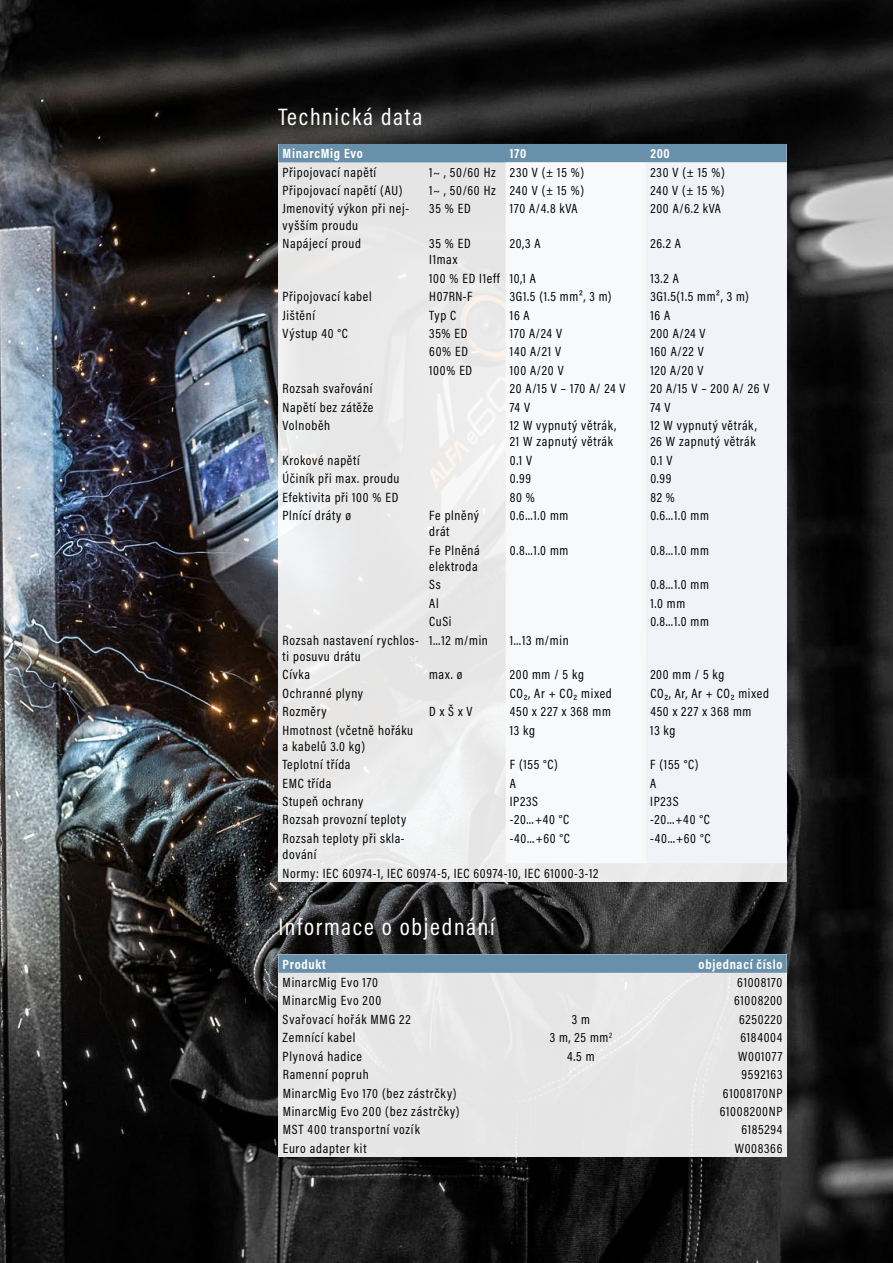
<style>
.page{position:relative;width:893px;height:1263px;background:#fff}
.page>*{position:absolute;margin:0;border:0;box-sizing:border-box;transform-origin:0 0}
.t1{font:24px "Acumin Pro Cond";letter-spacing:.07em;color:#fff}
.t2{font:13.5px/16.2px "Acumin Pro Cond";letter-spacing:.05em;color:#000}
.t3{font:700 13.5px "Acumin Pro Cond";letter-spacing:.05em;color:#fff}
</style>
<div class="page">
<img style="left:0;top:0;width:893px;height:1263px">
<div style="left:278px;top:144px;width:509px;height:738px;background:#e9e9e9"></div>
<div style="left:278px;top:144px;width:509px;height:18px;background:#6890aa"></div>
<div style="left:506px;top:162px;width:140px;height:701px;background:#f8f9fb"></div>
<div style="left:646px;top:162px;width:141px;height:701px;background:#f0f3f7"></div>
<div style="left:278px;top:954px;width:509px;height:203px;background:#e6e6e6"></div>
<svg style="left:278px;top:954px;width:509px;height:19px;background:#6b92ab"></svg>
<h1 class="t1" style="left:278px;top:101px;width:145px">Technická data</h1>
<p class="t3" style="left:283px;top:145px;width:82px">MinarcMig Evo</p>
<p class="t3" style="left:510px;top:145px;width:18px">170</p>
<p class="t3" style="left:650px;top:145px;width:21px">200</p>
<p class="t2" style="left:283px;top:164px;width:95px">Připojovací napětí</p>
<p class="t2" style="left:429px;top:164px;width:156px">1~ , 50/60 Hz 230 V (± 15 %)</p>
<p class="t2" style="left:650px;top:164px;width:76px">230 V (± 15 %)</p>
<p class="t2" style="left:283px;top:182px;width:121px">Připojovací napětí (AU)</p>
<p class="t2" style="left:429px;top:182px;width:156px">1~ , 50/60 Hz 240 V (± 15 %)</p>
<p class="t2" style="left:650px;top:182px;width:76px">240 V (± 15 %)</p>
<p class="t2" style="left:283px;top:200px;width:128px">Jmenovitý výkon při nej&shy;vyšším proudu</p>
<p class="t2" style="left:429px;top:200px;width:43px">35 % ED</p>
<p class="t2" style="left:510px;top:200px;width:69px">170 A/4.8 kVA</p>
<p class="t2" style="left:650px;top:200px;width:72px">200 A/6.2 kVA</p>
<p class="t2" style="left:283px;top:235px;width:80px">Napájecí proud</p>
<p class="t2" style="left:429px;top:235px;width:43px">35 % ED<br>I1max</p>
<p class="t2" style="left:510px;top:235px;width:32px">20,3 A</p>
<p class="t2" style="left:650px;top:235px;width:32px">26.2 A</p>
<p class="t2" style="left:429px;top:270px;width:108px">100 % ED I1eff 10,1 A</p>
<p class="t2" style="left:650px;top:270px;width:30px">13.2 A</p>
<p class="t2" style="left:283px;top:288px;width:91px">Připojovací kabel</p>
<p class="t2" style="left:429px;top:288px;width:45px">H07RN-F</p>
<p class="t2" style="left:510px;top:288px;width:103px">3G1.5 (1.5 mm², 3 m)</p>
<p class="t2" style="left:650px;top:288px;width:100px">3G1.5(1.5 mm², 3 m)</p>
<p class="t2" style="left:283px;top:306px;width:34px">Jištění</p>
<p class="t2" style="left:429px;top:306px;width:28px">Typ C</p>
<p class="t2" style="left:510px;top:306px;width:21px">16 A</p>
<p class="t2" style="left:650px;top:306px;width:21px">16 A</p>
<p class="t2" style="left:283px;top:325px;width:67px">Výstup 40 °C</p>
<p class="t2" style="left:429px;top:325px;width:39px">35% ED</p>
<p class="t2" style="left:510px;top:325px;width:54px">170 A/24 V</p>
<p class="t2" style="left:650px;top:325px;width:57px">200 A/24 V</p>
<p class="t2" style="left:429px;top:343px;width:40px">60% ED</p>
<p class="t2" style="left:510px;top:343px;width:53px">140 A/21 V</p>
<p class="t2" style="left:650px;top:343px;width:55px">160 A/22 V</p>
<p class="t2" style="left:429px;top:362px;width:44px">100% ED</p>
<p class="t2" style="left:510px;top:362px;width:55px">100 A/20 V</p>
<p class="t2" style="left:650px;top:362px;width:55px">120 A/20 V</p>
<p class="t2" style="left:283px;top:380px;width:91px">Rozsah svařování</p>
<p class="t2" style="left:510px;top:380px;width:117px">20 A/15 V – 170 A/ 24 V</p>
<p class="t2" style="left:650px;top:380px;width:121px">20 A/15 V – 200 A/ 26 V</p>
<p class="t2" style="left:283px;top:399px;width:92px">Napětí bez zátěže</p>
<p class="t2" style="left:510px;top:399px;width:22px">74 V</p>
<p class="t2" style="left:650px;top:399px;width:22px">74 V</p>
<p class="t2" style="left:283px;top:417px;width:49px">Volnoběh</p>
<p class="t2" style="left:510px;top:417px;width:108px">12 W vypnutý větrák,<br>21 W zapnutý větrák</p>
<p class="t2" style="left:650px;top:417px;width:108px">12 W vypnutý větrák,<br>26 W zapnutý větrák</p>
<p class="t2" style="left:283px;top:452px;width:79px">Krokové napětí</p>
<p class="t2" style="left:510px;top:452px;width:24px">0.1 V</p>
<p class="t2" style="left:650px;top:452px;width:24px">0.1 V</p>
<p class="t2" style="left:283px;top:470px;width:118px">Účiník při max. proudu</p>
<p class="t2" style="left:510px;top:470px;width:23px">0.99</p>
<p class="t2" style="left:650px;top:470px;width:23px">0.99</p>
<p class="t2" style="left:283px;top:489px;width:117px">Efektivita při 100 % ED</p>
<p class="t2" style="left:510px;top:489px;width:27px">80 %</p>
<p class="t2" style="left:650px;top:489px;width:26px">82 %</p>
<p class="t2" style="left:283px;top:507px;width:70px">Plnící dráty ø</p>
<p class="t2" style="left:429px;top:507px;width:51px">Fe plněný drát</p>
<p class="t2" style="left:510px;top:507px;width:60px">0.6…1.0 mm</p>
<p class="t2" style="left:650px;top:507px;width:60px">0.6…1.0 mm</p>
<p class="t2" style="left:429px;top:542px;width:52px">Fe Plněná elektroda</p>
<p class="t2" style="left:510px;top:542px;width:60px">0.8…1.0 mm</p>
<p class="t2" style="left:650px;top:542px;width:60px">0.8…1.0 mm</p>
<p class="t2" style="left:429px;top:576px;width:13px">Ss</p>
<p class="t2" style="left:650px;top:576px;width:60px">0.8…1.0 mm</p>
<p class="t2" style="left:429px;top:595px;width:11px">Al</p>
<p class="t2" style="left:650px;top:595px;width:36px">1.0 mm</p>
<p class="t2" style="left:429px;top:613px;width:24px">CuSi</p>
<p class="t2" style="left:650px;top:613px;width:60px">0.8…1.0 mm</p>
<p class="t2" style="left:283px;top:632px;width:138px">Rozsah nastavení rychlos&shy;ti posuvu drátu</p>
<p class="t2" style="left:429px;top:632px;width:60px">1…12 m/min</p>
<p class="t2" style="left:510px;top:632px;width:60px">1…13 m/min</p>
<p class="t2" style="left:283px;top:666px;width:29px">Cívka</p>
<p class="t2" style="left:429px;top:666px;width:35px">max. ø</p>
<p class="t2" style="left:510px;top:666px;width:76px">200 mm / 5 kg</p>
<p class="t2" style="left:650px;top:666px;width:76px">200 mm / 5 kg</p>
<p class="t2" style="left:283px;top:685px;width:82px">Ochranné plyny</p>
<p class="t2" style="left:510px;top:685px;width:104px">CO₂, Ar + CO₂ mixed</p>
<p class="t2" style="left:650px;top:685px;width:120px">CO₂, Ar, Ar + CO₂ mixed</p>
<p class="t2" style="left:283px;top:703px;width:46px">Rozměry</p>
<p class="t2" style="left:429px;top:703px;width:45px">D x Š x V</p>
<p class="t2" style="left:510px;top:703px;width:103px">450 x 227 x 368 mm</p>
<p class="t2" style="left:650px;top:703px;width:103px">450 x 227 x 368 mm</p>
<p class="t2" style="left:283px;top:721px;width:132px">Hmotnost (včetně hořáku a kabelů 3.0 kg)</p>
<p class="t2" style="left:510px;top:721px;width:27px">13 kg</p>
<p class="t2" style="left:650px;top:721px;width:27px">13 kg</p>
<p class="t2" style="left:283px;top:756px;width:69px">Teplotní třída</p>
<p class="t2" style="left:510px;top:756px;width:50px">F (155 °C)</p>
<p class="t2" style="left:650px;top:756px;width:50px">F (155 °C)</p>
<p class="t2" style="left:283px;top:774px;width:50px">EMC třída</p>
<p class="t2" style="left:510px;top:774px;width:8px">A</p>
<p class="t2" style="left:650px;top:774px;width:8px">A</p>
<p class="t2" style="left:282px;top:793px;width:82px">Stupeň ochrany</p>
<p class="t2" style="left:510px;top:793px;width:30px">IP23S</p>
<p class="t2" style="left:650px;top:793px;width:30px">IP23S</p>
<p class="t2" style="left:282px;top:811px;width:125px">Rozsah provozní teploty</p>
<p class="t2" style="left:510px;top:811px;width:61px">-20…+40 °C</p>
<p class="t2" style="left:650px;top:811px;width:61px">-20…+40 °C</p>
<p class="t2" style="left:282px;top:830px;width:124px">Rozsah teploty při skla&shy;dování</p>
<p class="t2" style="left:510px;top:830px;width:62px">-40…+60 °C</p>
<p class="t2" style="left:650px;top:830px;width:62px">-40…+60 °C</p>
<p class="t2" style="left:282px;top:864px;width:317px">Normy: IEC 60974-1, IEC 60974-5, IEC 60974-10, IEC 61000-3-12</p>
<h1 class="t1" style="left:278px;top:911px;width:218px">Informace o objednání</h1>
<p class="t3" style="left:283px;top:955px;width:45px">Produkt</p>
<p class="t3" style="left:699px;top:955px;width:85px">objednací číslo</p>
<p class="t2" style="left:283px;top:974px;width:97px">MinarcMig Evo 170</p>
<p class="t2" style="left:737px;top:974px;width:47px">61008170</p>
<p class="t2" style="left:283px;top:992px;width:100px">MinarcMig Evo 200</p>
<p class="t2" style="left:734px;top:992px;width:50px">61008200</p>
<p class="t2" style="left:283px;top:1011px;width:130px">Svařovací hořák MMG 22</p>
<p class="t2" style="left:572px;top:1011px;width:20px">3 m</p>
<p class="t2" style="left:739px;top:1011px;width:45px">6250220</p>
<p class="t2" style="left:283px;top:1029px;width:74px">Zemnící kabel</p>
<p class="t2" style="left:550px;top:1029px;width:64px">3 m, 25 mm<sup>2</sup></p>
<p class="t2" style="left:741px;top:1029px;width:43px">6184004</p>
<p class="t2" style="left:283px;top:1048px;width:81px">Plynová hadice</p>
<p class="t2" style="left:567px;top:1048px;width:29px">4.5 m</p>
<p class="t2" style="left:738px;top:1048px;width:46px">W001077</p>
<p class="t2" style="left:283px;top:1066px;width:88px">Ramenní popruh</p>
<p class="t2" style="left:741px;top:1066px;width:42px">9592163</p>
<p class="t2" style="left:283px;top:1084px;width:175px">MinarcMig Evo 170 (bez zástrčky)</p>
<p class="t2" style="left:723px;top:1084px;width:61px">61008170NP</p>
<p class="t2" style="left:283px;top:1103px;width:178px">MinarcMig Evo 200 (bez zástrčky)</p>
<p class="t2" style="left:720px;top:1103px;width:64px">61008200NP</p>
<p class="t2" style="left:283px;top:1121px;width:139px">MST 400 transportní vozík</p>
<p class="t2" style="left:741px;top:1121px;width:43px">6185294</p>
<p class="t2" style="left:283px;top:1140px;width:86px">Euro adapter kit</p>
<p class="t2" style="left:735px;top:1140px;width:49px">W008366</p>
</div>
